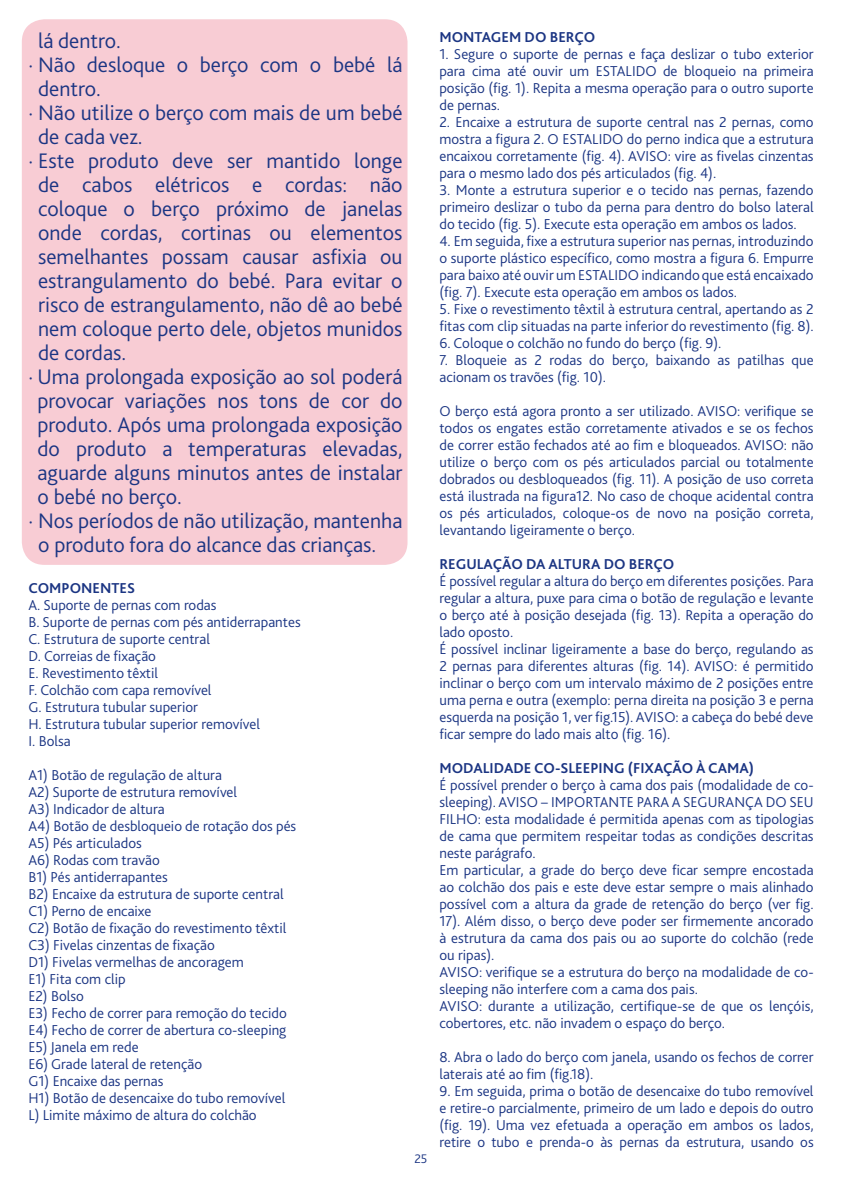
<style>
.page{position:relative;width:842px;height:1191px;background:#fff}
.page>*{position:absolute;margin:0;border:0;box-sizing:border-box;transform-origin:0 0}
.t1{font:300 22px "Bliss 2";color:#1b3583}
.t2{font:300 15px/17px "Bliss 2";color:#1b3583}
.t3{font:700 15px "Bliss 2";color:#1b3583}
.t4{font:300 13px "Bliss 2";color:#1b3583}
</style>
<div class="page">
<div style="left:22px;top:19px;width:385px;height:546px;background:#f8ccd4;border-radius:23px"></div>
<h1 class="t1" style="left:38px;top:27px;width:84px">lá dentro.</h1>
<h1 class="t1" style="left:28px;top:51px;width:376px">· Não desloque o berço com o bebé lá</h1>
<h1 class="t1" style="left:38px;top:75px;width:64px">dentro.</h1>
<h1 class="t1" style="left:28px;top:99px;width:376px">· Não utilize o berço com mais de um bebé</h1>
<h1 class="t1" style="left:38px;top:123px;width:106px">de cada vez.</h1>
<h1 class="t1" style="left:28px;top:147px;width:376px">· Este produto deve ser mantido longe</h1>
<h1 class="t1" style="left:38px;top:171px;width:366px">de cabos elétricos e cordas: não</h1>
<h1 class="t1" style="left:38px;top:195px;width:366px">coloque o berço próximo de janelas</h1>
<h1 class="t1" style="left:38px;top:219px;width:366px">onde cordas, cortinas ou elementos</h1>
<h1 class="t1" style="left:38px;top:243px;width:366px">semelhantes possam causar asfixia ou</h1>
<h1 class="t1" style="left:38px;top:267px;width:366px">estrangulamento do bebé. Para evitar o</h1>
<h1 class="t1" style="left:38px;top:291px;width:366px">risco de estrangulamento, não dê ao bebé</h1>
<h1 class="t1" style="left:38px;top:315px;width:366px">nem coloque perto dele, objetos munidos</h1>
<h1 class="t1" style="left:38px;top:339px;width:90px">de cordas.</h1>
<h1 class="t1" style="left:28px;top:363px;width:376px">· Uma prolongada exposição ao sol poderá</h1>
<h1 class="t1" style="left:37px;top:387px;width:367px">provocar variações nos tons de cor do</h1>
<h1 class="t1" style="left:37px;top:411px;width:367px">produto. Após uma prolongada exposição</h1>
<h1 class="t1" style="left:37px;top:435px;width:367px">do produto a temperaturas elevadas,</h1>
<h1 class="t1" style="left:37px;top:459px;width:367px">aguarde alguns minutos antes de instalar</h1>
<h1 class="t1" style="left:37px;top:483px;width:146px">o bebé no berço.</h1>
<h1 class="t1" style="left:28px;top:507px;width:376px">· Nos períodos de não utilização, mantenha</h1>
<h1 class="t1" style="left:38px;top:531px;width:340px">o produto fora do alcance das crianças.</h1>
<p class="t3" style="left:28px;top:579px;width:108px">COMPONENTES</p>
<p class="t2" style="left:28px;top:596px;width:274px">A. Suporte de pernas com rodas<br>B. Suporte de pernas com pés antiderrapantes<br>C. Estrutura de suporte central<br>D. Correias de fixação<br>E. Revestimento têxtil<br>F. Colchão com capa removível<br>G. Estrutura tubular superior<br>H. Estrutura tubular superior removível<br>I. Bolsa</p>
<p class="t2" style="left:28px;top:766px;width:269px">A1) Botão de regulação de altura<br>A2) Suporte de estrutura removível<br>A3) Indicador de altura<br>A4) Botão de desbloqueio de rotação dos pés<br>A5) Pés articulados<br>A6) Rodas com travão<br>B1) Pés antiderrapantes<br>B2) Encaixe da estrutura de suporte central<br>C1) Perno de encaixe<br>C2) Botão de fixação do revestimento têxtil<br>C3) Fivelas cinzentas de fixação<br>D1) Fivelas vermelhas de ancoragem<br>E1) Fita com clip<br>E2) Bolso<br>E3) Fecho de correr para remoção do tecido<br>E4) Fecho de correr de abertura co-sleeping<br>E5) Janela em rede<br>E6) Grade lateral de retenção<br>G1) Encaixe das pernas<br>H1) Botão de desencaixe do tubo removível<br>L) Limite máximo de altura do colchão</p>
<p class="t4" style="left:414px;top:1150px;width:15px">25</p>
<p class="t3" style="left:439px;top:27px;width:157px">MONTAGEM DO BERÇO</p>
<p class="t2" style="left:439px;top:45px;width:376px;text-align:justify">1. Segure o suporte de pernas e faça deslizar o tubo exterior para cima até ouvir um ESTALIDO de bloqueio na primeira posição (fig. 1). Repita a mesma operação para o outro suporte de pernas.</p>
<p class="t2" style="left:439px;top:113px;width:376px;text-align:justify">2. Encaixe a estrutura de suporte central nas 2 pernas, como mostra a figura 2. O ESTALIDO do perno indica que a estrutura encaixou corretamente (fig. 4). AVISO: vire as fivelas cinzentas para o mesmo lado dos pés articulados (fig. 4).</p>
<p class="t2" style="left:439px;top:181px;width:376px;text-align:justify">3. Monte a estrutura superior e o tecido nas pernas, fazendo primeiro deslizar o tubo da perna para dentro do bolso lateral do tecido (fig. 5). Execute esta operação em ambos os lados.</p>
<p class="t2" style="left:439px;top:232px;width:376px;text-align:justify">4. Em seguida, fixe a estrutura superior nas pernas, introduzindo o suporte plástico específico, como mostra a figura 6. Empurre para baixo até ouvir um ESTALIDO indicando que está encaixado (fig. 7). Execute esta operação em ambos os lados.</p>
<p class="t2" style="left:439px;top:300px;width:376px">5. Fixe o revestimento têxtil à estrutura central, apertando as 2 fitas com clip situadas na parte inferior do revestimento (fig. 8).</p>
<p class="t2" style="left:439px;top:334px;width:284px">6. Coloque o colchão no fundo do berço (fig. 9).</p>
<p class="t2" style="left:439px;top:351px;width:376px">7. Bloqueie as 2 rodas do berço, baixando as patilhas que acionam os travões (fig. 10).</p>
<p class="t2" style="left:439px;top:402px;width:376px;text-align:justify">O berço está agora pronto a ser utilizado. AVISO: verifique se todos os engates estão corretamente ativados e se os fechos de correr estão fechados até ao fim e bloqueados. AVISO: não utilize o berço com os pés articulados parcial ou totalmente dobrados ou desbloqueados (fig. 11). A posição de uso correta está ilustrada na figura12. No caso de choque acidental contra os pés articulados, coloque-os de novo na posição correta, levantando ligeiramente o berço.</p>
<p class="t3" style="left:439px;top:554px;width:237px">REGULAÇÃO DA ALTURA DO BERÇO</p>
<p class="t2" style="left:439px;top:572px;width:376px">É possível regular a altura do berço em diferentes posições. Para regular a altura, puxe para cima o botão de regulação e levante o berço até à posição desejada (fig. 13). Repita a operação do lado oposto.<br>É possível inclinar ligeiramente a base do berço, regulando as 2 pernas para diferentes alturas (fig. 14). AVISO: é permitido inclinar o berço com um intervalo máximo de 2 posições entre uma perna e outra (exemplo: perna direita na posição 3 e perna esquerda na posição 1, ver fig.15). AVISO: a cabeça do bebé deve ficar sempre do lado mais alto (fig. 16).</p>
<p class="t3" style="left:439px;top:758px;width:316px">MODALIDADE CO-SLEEPING (FIXAÇÃO À CAMA)</p>
<p class="t2" style="left:439px;top:776px;width:376px">É possível prender o berço à cama dos pais (modalidade de co&shy;sleeping). AVISO – IMPORTANTE PARA A SEGURANÇA DO SEU FILHO: esta modalidade é permitida apenas com as tipologias de cama que permitem respeitar todas as condições descritas neste parágrafo.<br>Em particular, a grade do berço deve ficar sempre encostada ao colchão dos pais e este deve estar sempre o mais alinhado possível com a altura da grade de retenção do berço (ver fig.<br>17). Além disso, o berço deve poder ser firmemente ancorado à estrutura da cama dos pais ou ao suporte do colchão (rede ou ripas).<br>AVISO: verifique se a estrutura do berço na modalidade de co&shy;sleeping não interfere com a cama dos pais.<br>AVISO: durante a utilização, certifique-se de que os lençóis, cobertores, etc. não invadem o espaço do berço.</p>
<p class="t2" style="left:439px;top:1048px;width:376px">8. Abra o lado do berço com janela, usando os fechos de correr laterais até ao fim (fig.18).</p>
<p class="t2" style="left:439px;top:1082px;width:376px;text-align:justify">9. Em seguida, prima o botão de desencaixe do tubo removível e retire-o parcialmente, primeiro de um lado e depois do outro (fig. 19). Uma vez efetuada a operação em ambos os lados, retire o tubo e prenda-o às pernas da estrutura, usando os</p>
</div>
